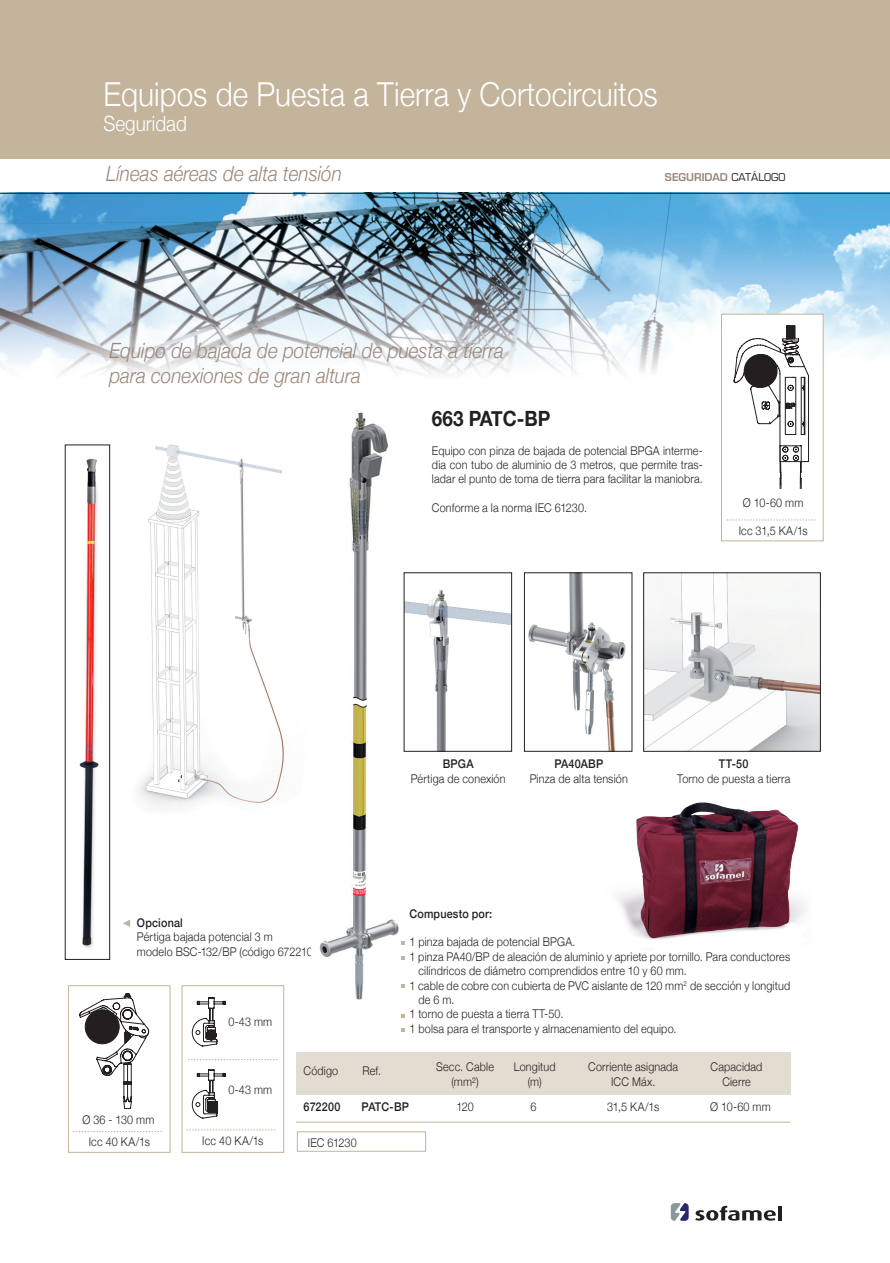
<style>
.page{position:relative;width:890px;height:1263px;background:#fff}
.page>*{position:absolute;margin:0;border:0;box-sizing:border-box;transform-origin:0 0}
.t1{font:300 33px "Helvetica Neue";color:#fff;scale:.9 1}
.t2{font:italic 300 21px/25.2px "Helvetica Neue";color:#9b8679;scale:.9 1}
.t3{font:700 21px "Helvetica Neue";color:#231f20;scale:.9 1}
.t4{font:300 21px "Helvetica Neue";color:#fff;scale:.9 1}
.t5{font:300 12px/15px "Helvetica Neue";letter-spacing:.015em;color:#231f20;text-align:center;scale:.9 1}
.t6{font:500 12px "Helvetica Neue";letter-spacing:.015em;color:#231f20;scale:.9 1}
.t7{font:600 10.5px "Eurostile";color:#9b8679}
.s1{font-weight:400;color:#231f20}
</style>
<div class="page">
<img style="left:0;top:194px;width:890px;height:254px">
<svg style="left:123px;top:919px;width:7px;height:7px"></svg>
<img style="left:312px;top:408px;width:107px;height:592px">
<svg style="left:353px;top:696px;width:14px;height:11px"></svg>
<img style="left:100px;top:430px;width:243px;height:399px">
<svg style="left:179px;top:775px;width:3px;height:7px"></svg>
<div style="left:65px;top:445px;width:45px;height:514px;background:#fff"></div>
<div style="left:65px;top:444px;width:45px;height:515px;border:1px solid #231f20"></div>
<img style="left:79px;top:459px;width:20px;height:489px">
<svg style="left:695px;top:1205px;width:81px;height:15px"></svg>
<hr style="left:778px;top:1205px;width:4px;height:15px;background:#231f20">
<svg style="left:671px;top:1203px;width:18px;height:17px"></svg>
<div style="left:0;top:0;width:890px;height:158px;background:#c3b49b"></div>
<hr style="left:0;top:193px;width:890px;height:1px;background:#231f20">
<div style="left:296px;top:1051px;width:494px;height:43px;background:#e3dcd0"></div>
<hr style="left:296px;top:1121px;width:494px;height:1px;background:#c3b49b">
<svg style="left:401px;top:1014px;width:4px;height:3px"></svg>
<svg style="left:401px;top:1028px;width:4px;height:3px"></svg>
<svg style="left:401px;top:941px;width:4px;height:3px"></svg>
<svg style="left:401px;top:984px;width:4px;height:4px"></svg>
<svg style="left:401px;top:956px;width:4px;height:3px"></svg>
<div style="left:297px;top:1131px;width:129px;height:20px;border:1px solid #c3b49b"></div>
<div style="left:721px;top:314px;width:102px;height:227px;background:#fff;border:1px solid #c3b49b"></div>
<div style="left:68px;top:985px;width:102px;height:167px;border:1px solid #c3b49b"></div>
<img style="left:618px;top:802px;width:188px;height:137px">
<svg style="left:79px;top:993px;width:71px;height:116px"></svg>
<div style="left:85px;top:1009px;width:34px;height:34px;background:#231f20;border-radius:50%"></div>
<div style="left:85px;top:1009px;width:35px;height:34px;border:1px solid #231f20;border-radius:50%"></div>
<svg style="left:733px;top:325px;width:76px;height:164px"></svg>
<div style="left:744px;top:355px;width:33px;height:32px;background:#231f20;border-radius:50%"></div>
<div style="left:744px;top:354px;width:33px;height:34px;border:2px solid #231f20;border-radius:50%"></div>
<svg style="left:727px;top:519px;width:89px;height:1px"></svg>
<div style="left:182px;top:985px;width:102px;height:167px;background:#fff;border:1px solid #c3b49b"></div>
<svg style="left:188px;top:997px;width:89px;height:120px"></svg>
<svg style="left:186px;top:1129px;width:89px;height:1px"></svg>
<img style="left:528px;top:574px;width:98px;height:175px">
<div style="left:524px;top:572px;width:108px;height:179px;border:1px solid #231f20"></div>
<img style="left:406px;top:574px;width:104px;height:175px">
<div style="left:404px;top:572px;width:108px;height:179px;border:1px solid #231f20"></div>
<img style="left:645px;top:574px;width:174px;height:175px">
<div style="left:643px;top:572px;width:178px;height:179px;border:1px solid #231f20"></div>
<h1 class="t1" style="left:104px;top:68px;width:617px">Equipos de Puesta a Tierra y Cortocircuitos</h1>
<h2 class="t4" style="left:104px;top:107px;width:94px">Seguridad</h2>
<h2 class="t2" style="left:106px;top:159px;width:263px">Líneas aéreas de alta tensión</h2>
<p class="t7" style="left:665px;top:170px;width:122px">SEGURIDAD <span class="s1">CATÁLOGO</span></p>
<h2 class="t2" style="left:109px;top:336px;width:440px">Equipo de bajada de potencial de puesta a tierra para conexiones de gran altura</h2>
<h2 class="t3" style="left:432px;top:401px;width:133px">663 PATC-BP</h2>
<p class="t5" style="left:432px;top:442px;width:302px;line-height:14.4px;text-align:justify">Equipo con pinza de bajada de potencial BPGA interme&shy;dia con tubo de aluminio de 3 metros, que permite tras&shy;ladar el punto de toma de tierra para facilitar la maniobra.</p>
<p class="t5" style="left:432px;top:499px;width:174px">Conforme a la norma IEC 61230.</p>
<p class="t5" style="left:743px;top:494px;width:69px">Ø 10-60 mm</p>
<p class="t5" style="left:739px;top:522px;width:78px">Icc 31,5 KA/1s</p>
<p class="t6" style="left:137px;top:912px;width:53px">Opcional</p>
<p class="t5" style="left:137px;top:928px;width:200px;line-height:14.4px;text-align:left">Pértiga bajada potencial 3 m<br>modelo BSC-132/BP (código 672210)</p>
<p class="t5" style="left:229px;top:1012px;width:50px">0-43 mm</p>
<p class="t6" style="left:443px;top:754px;width:36px">BPGA</p>
<p class="t5" style="left:411px;top:770px;width:107px">Pértiga de conexión</p>
<p class="t6" style="left:554px;top:754px;width:56px">PA40ABP</p>
<p class="t5" style="left:530px;top:770px;width:111px">Pinza de alta tensión</p>
<p class="t6" style="left:719px;top:754px;width:34px">TT-50</p>
<p class="t5" style="left:677px;top:770px;width:127px">Torno de puesta a tierra</p>
<p class="t6" style="left:409px;top:903px;width:93px">Compuesto por:</p>
<p class="t5" style="left:409px;top:933px;width:186px">1 pinza bajada de potencial BPGA.</p>
<p class="t5" style="left:409px;top:947px;width:425px">1 pinza PA40/BP de aleación de aluminio y apriete por tornillo. Para conductores</p>
<p class="t5" style="left:418px;top:962px;width:300px">cilíndricos de diámetro comprendidos entre 10 y 60 mm.</p>
<p class="t5" style="left:409px;top:976px;width:425px">1 cable de cobre con cubierta de PVC aislante de 120 mm<sup>2</sup> de sección y longitud</p>
<p class="t5" style="left:418px;top:991px;width:41px">de 6 m.</p>
<p class="t5" style="left:409px;top:1005px;width:173px">1 torno de puesta a tierra TT-50.</p>
<p class="t5" style="left:409px;top:1019px;width:298px">1 bolsa para el transporte y almacenamiento del equipo.</p>
<p class="t5" style="left:82px;top:1110px;width:81px">Ø 36 - 130 mm</p>
<p class="t5" style="left:89px;top:1133px;width:69px">Icc 40 KA/1s</p>
<p class="t5" style="left:229px;top:1080px;width:50px">0-43 mm</p>
<p class="t5" style="left:202px;top:1131px;width:69px">Icc 40 KA/1s</p>
<p class="t5" style="left:363px;top:1062px;width:22px">Ref.</p>
<p class="t5" style="left:514px;top:1057px;width:48px">Longitud (m)</p>
<p class="t5" style="left:711px;top:1057px;width:59px">Capacidad<br>Cierre</p>
<p class="t5" style="left:436px;top:1057px;width:66px">Secc. Cable (mm²)</p>
<p class="t5" style="left:588px;top:1057px;width:102px">Corriente asignada<br>ICC Máx.</p>
<p class="t5" style="left:304px;top:1062px;width:40px">Código</p>
<p class="t6" style="left:304px;top:1096px;width:42px">672200</p>
<p class="t6" style="left:361px;top:1096px;width:54px">PATC-BP</p>
<p class="t5" style="left:456px;top:1097px;width:21px">120</p>
<p class="t5" style="left:531px;top:1097px;width:8px">6</p>
<p class="t5" style="left:607px;top:1097px;width:59px">31,5 KA/1s</p>
<p class="t5" style="left:710px;top:1097px;width:69px">Ø 10-60 mm</p>
<p class="t5" style="left:308px;top:1134px;width:56px">IEC 61230</p>
</div>
